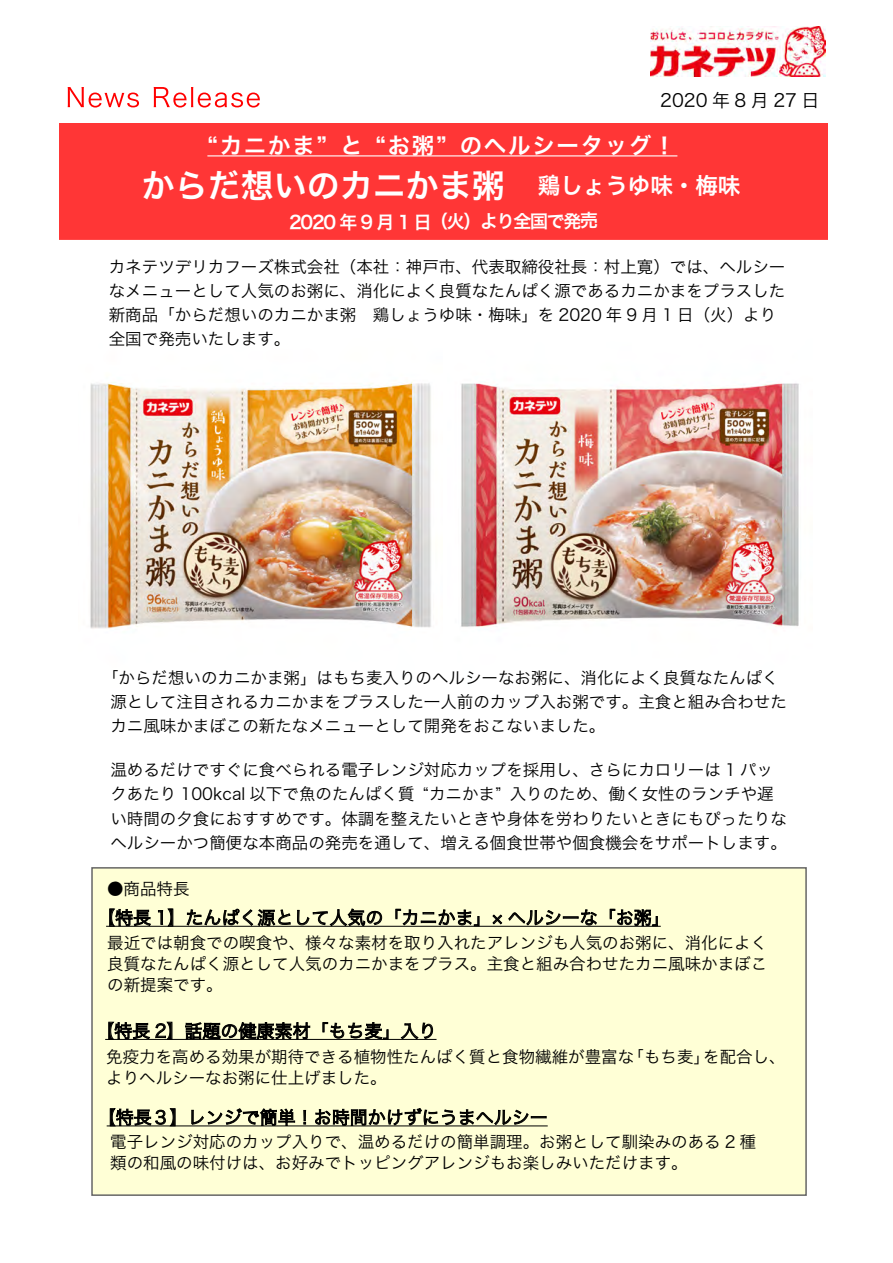
<style>
.page{position:relative;width:893px;height:1263px;background:#fff}
.page>*{position:absolute;margin:0;border:0;box-sizing:border-box;transform-origin:0 0}
.t1{font:33px "Hira Kaku Pro N W6";color:#fff}
.t2{font:22.5px "Hira Kaku Pro N W6";letter-spacing:.075em;color:#fff}
.t3{font:18px "Hira Kaku Pro N W3";color:#000}
.t4{font:18px "Hira Kaku Pro N W6";letter-spacing:-.085em;color:#fff}
.t5{font:18px "Hira Kaku Pro N W3";letter-spacing:.25em;color:#000}
.t6{font:16.5px/24px "Hira Kaku Pro N W3";color:#000}
.s1{font-size:22.5px}
</style>
<div class="page">
<img style="left:90px;top:382px;width:341px;height:247px">
<img style="left:461px;top:383px;width:338px;height:244px">
<div style="left:60px;top:124px;width:767px;height:116px;background:#ff3636"></div>
<div style="left:91px;top:867px;width:716px;height:329px;background:#ffffd6;border:2px solid #666"></div>
<img style="left:650px;top:26px;width:176px;height:50px">
<svg style="left:68px;top:87px;width:71px;height:21px"></svg>
<svg style="left:154px;top:87px;width:106px;height:21px"></svg>
<svg style="left:109px;top:1022px;width:41px;height:17px"></svg>
<svg style="left:156px;top:1022px;width:16px;height:17px"></svg>
<svg style="left:185px;top:1022px;width:125px;height:17px"></svg>
<svg style="left:323px;top:1022px;width:65px;height:17px"></svg>
<svg style="left:401px;top:1023px;width:32px;height:16px"></svg>
<hr style="left:105px;top:1039px;width:332px;height:1px;background:#000">
<svg style="left:110px;top:909px;width:41px;height:17px"></svg>
<svg style="left:158px;top:909px;width:15px;height:17px"></svg>
<svg style="left:187px;top:909px;width:103px;height:17px"></svg>
<svg style="left:297px;top:908px;width:85px;height:18px"></svg>
<svg style="left:396px;top:909px;width:83px;height:17px"></svg>
<svg style="left:493px;top:915px;width:9px;height:9px"></svg>
<svg style="left:509px;top:909px;width:88px;height:16px"></svg>
<svg style="left:610px;top:909px;width:47px;height:17px"></svg>
<hr style="left:106px;top:926px;width:555px;height:1px;background:#000">
<hr style="left:207px;top:155px;width:470px;height:1px;background:#fff">
<svg style="left:110px;top:1108px;width:65px;height:17px"></svg>
<svg style="left:192px;top:1108px;width:103px;height:17px"></svg>
<svg style="left:304px;top:1109px;width:2px;height:18px"></svg>
<svg style="left:315px;top:1108px;width:231px;height:17px"></svg>
<hr style="left:107px;top:1125px;width:441px;height:1px;background:#000">
<p class="t5" style="left:660px;top:85px;width:161px">2020年8月27日</p>
<h2 class="t2" style="left:207px;top:125px;width:470px">“カニかま” と “お粥” のヘルシータッグ！</h2>
<h1 class="t1" style="left:142px;top:156px;width:600px">からだ想いのカニかま粥　<span class="s1">鶏しょうゆ味・梅味</span></h1>
<p class="t4" style="left:289px;top:205px;width:311px">2020 年 9 月 1 日（火）より全国で発売</p>
<p class="t6" style="left:109px;top:253px;width:678px">カネテツデリカフーズ株式会社（本社：神戸市、代表取締役社長：村上寛）では、ヘルシーなメニューとして人気のお粥に、消化によく良質なたんぱく源であるカニかまをプラスした新商品「からだ想いのカニかま粥　鶏しょうゆ味・梅味」を 2020 年 9 月 1 日（火）より全国で発売いたします。</p>
<p class="t6" style="left:110px;top:665px;width:678px;text-indent:-8px">「からだ想いのカニかま粥」はもち麦入りのヘルシーなお粥に、消化によく良質なたんぱく源として注目されるカニかまをプラスした一人前のカップ入お粥です。主食と組み合わせたカニ風味かまぼこの新たなメニューとして開発をおこないました。</p>
<p class="t6" style="left:110px;top:757px;width:678px">温めるだけですぐに食べられる電子レンジ対応カップを採用し、さらにカロリーは 1 パックあたり 100kcal 以下で魚のたんぱく質 “カニかま” 入りのため、働く女性のランチや遅い時間の夕食におすすめです。体調を整えたいときや身体を労わりたいときにもぴったりなヘルシーかつ簡便な本商品の発売を通して、増える個食世帯や個食機会をサポートします。</p>
<p class="t6" style="left:107px;top:875px;width:84px">●商品特長</p>
<p class="t3" style="left:97px;top:902px;width:574px">【特長 1】たんぱく源として人気の「カニかま」× ヘルシーな「お粥」</p>
<p class="t6" style="left:107px;top:931px;width:662px;line-height:21px;text-align:justify">最近では朝食での喫食や、様々な素材を取り入れたアレンジも人気のお粥に、消化によく良質なたんぱく源として人気のカニかまをプラス。主食と組み合わせたカニ風味かまぼこの新提案です。</p>
<p class="t3" style="left:96px;top:1015px;width:342px">【特長 2】話題の健康素材「もち麦」入り</p>
<p class="t6" style="left:106px;top:1045px;width:681px;line-height:21px">免疫力を高める効果が期待できる植物性たんぱく質と食物繊維が豊富な「もち麦」を配合し、よりヘルシーなお粥に仕上げました。</p>
<p class="t3" style="left:98px;top:1101px;width:452px">【特長３】レンジで簡単！お時間かけずにうまヘルシー</p>
<p class="t6" style="left:110px;top:1130px;width:648px;line-height:21px">電子レンジ対応のカップ入りで、温めるだけの簡単調理。お粥として馴染みのある 2 種類の和風の味付けは、お好みでトッピングアレンジもお楽しみいただけます。</p>
</div>
